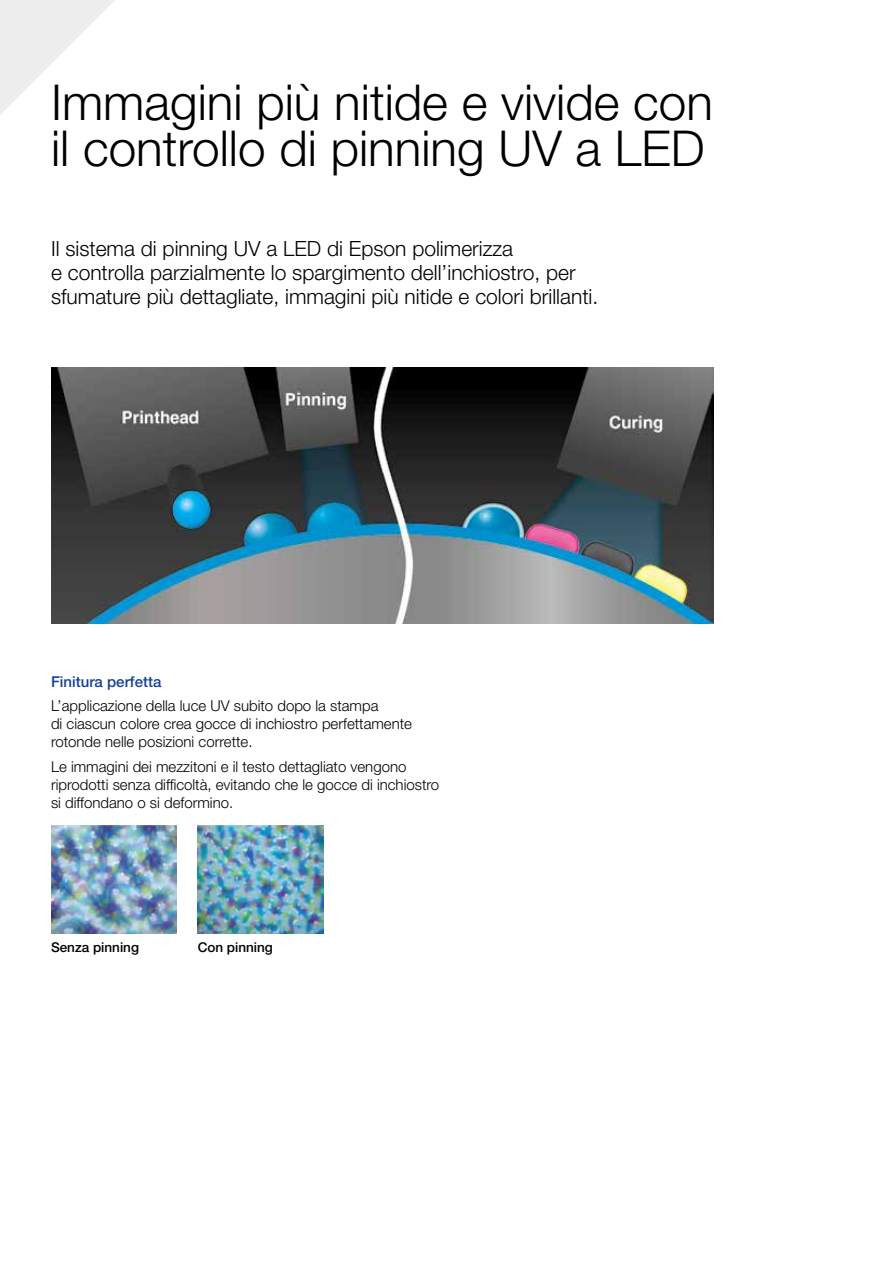
<style>
.page{position:relative;width:893px;height:1263px;background:#fff}
.page>*{position:absolute;margin:0;border:0;box-sizing:border-box;transform-origin:0 0}
.t1{font:300 49.5px/46.5px "Helvetica Neue LT Pro";color:#000}
.t2{font:300 21px/24px "Helvetica Neue LT Pro";color:#000}
.t3{font:300 15px/18px "Helvetica Neue LT Pro";color:#000}
.t4{font:500 15px "Helvetica Neue LT Pro";color:#164194}
.t5{font:500 13.5px "Helvetica Neue LT Pro";color:#000}
</style>
<div class="page">
<svg style="left:0;top:0;width:115px;height:115px"></svg>
<img style="left:51px;top:826px;width:126px;height:107px">
<img style="left:198px;top:826px;width:126px;height:107px">
<img style="left:51px;top:367px;width:663px;height:257px">
<h1 class="t1" style="left:51px;top:78px;width:663px">Immagini più nitide e vivide con il controllo di pinning UV a LED</h1>
<h2 class="t2" style="left:51px;top:236px;width:549px">Il sistema di pinning UV a LED di Epson polimerizza<br>e controlla parzialmente lo spargimento dell’inchiostro, per sfumature più dettagliate, immagini più nitide e colori brillanti.</h2>
<p class="t4" style="left:51px;top:672px;width:112px">Finitura perfetta</p>
<p class="t3" style="left:51px;top:697px;width:362px">L’applicazione della luce UV subito dopo la stampa<br>di ciascun colore crea gocce di inchiostro perfettamente rotonde nelle posizioni corrette.</p>
<p class="t3" style="left:51px;top:757px;width:390px">Le immagini dei mezzitoni e il testo dettagliato vengono riprodotti senza difficoltà, evitando che le gocce di inchiostro si diffondano o si deformino.</p>
<p class="t5" style="left:51px;top:939px;width:90px">Senza pinning</p>
<p class="t5" style="left:198px;top:939px;width:77px">Con pinning</p>
</div>
